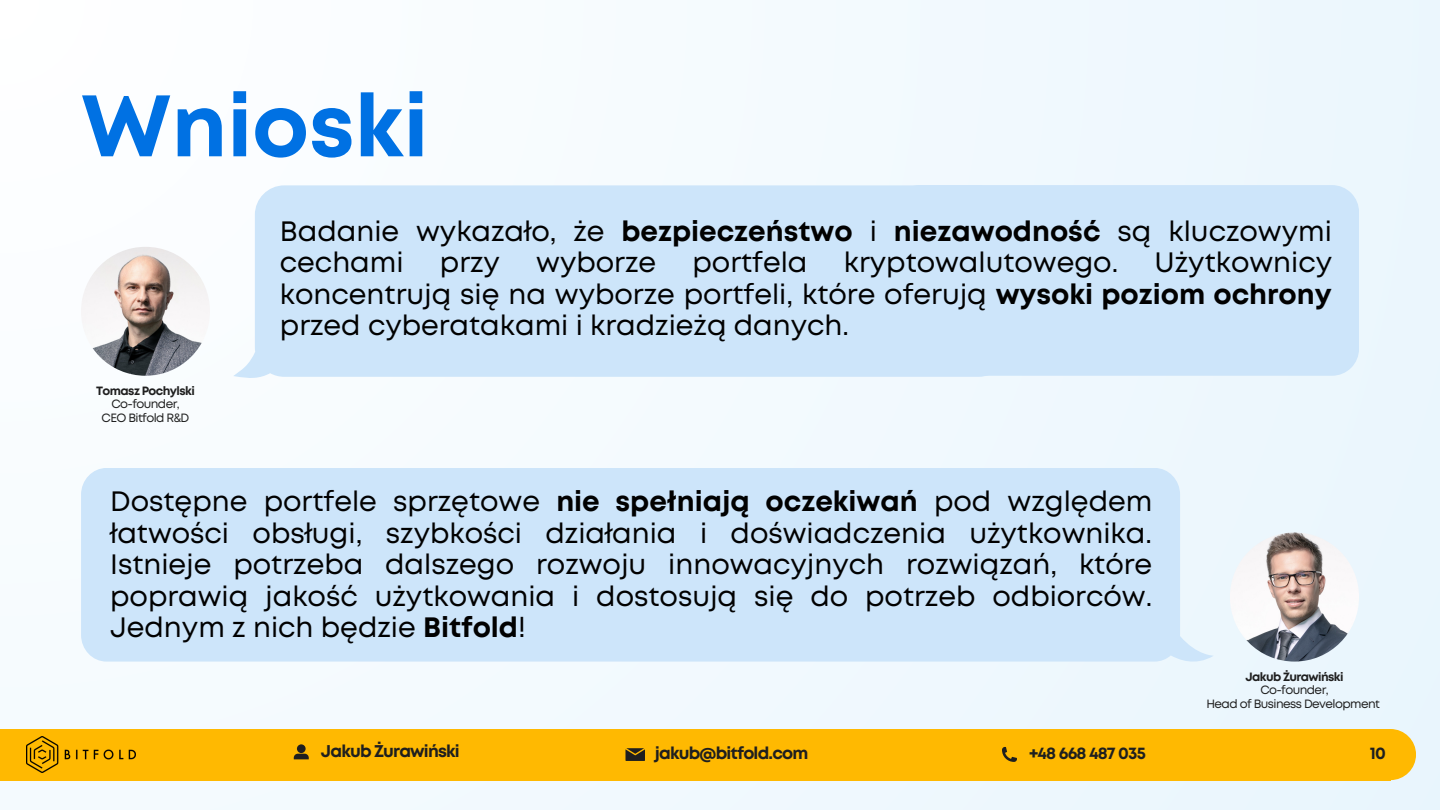
<style>
.page{position:relative;width:1440px;height:810px;background:#f3fafe}
.page>*{position:absolute;margin:0;border:0;box-sizing:border-box;transform-origin:0 0}
.t1{font:700 87px "Mont";color:#0071e3}
.t2{font:28px/31.5px "Mont";color:#010101;text-align:justify}
.t3{font:700 17px "Mont";letter-spacing:-.045em;color:#1f1f1f}
.t4{font:12px/13.5px "Mont";letter-spacing:-.045em;color:#1f1f1f;text-align:center}
.t5{font:700 12px "Mont";letter-spacing:-.045em;color:#1f1f1f}
.s1{font-weight:700}
</style>
<div class="page">
<div style="left:0;top:729px;width:1390px;height:51px;background:#ffb901"></div>
<div style="left:1365px;top:729px;width:51px;height:51px;background:#ffb901;border-radius:50%"></div>
<svg style="left:294px;top:744px;width:15px;height:15px"></svg>
<svg style="left:625px;top:748px;width:20px;height:13px"></svg>
<svg style="left:1002px;top:747px;width:15px;height:15px"></svg>
<img style="left:27px;top:736px;width:108px;height:36px">
<div style="left:81px;top:468px;width:1133px;height:193px;background:#cde5fa"></div>
<img style="left:81px;top:247px;width:129px;height:129px;border-radius:50%">
<img style="left:1230px;top:532px;width:129px;height:130px;border-radius:50%">
<div style="left:234px;top:185px;width:750px;height:193px;background:#cde5fa"></div>
<div style="left:893px;top:185px;width:466px;height:191px;background:#cde5fa"></div>
<h1 class="t1" style="left:81px;top:93px;width:349px">Wnioski</h1>
<p class="t5" style="left:96px;top:386px;width:100px">Tomasz Pochylski</p>
<p class="t4" style="left:102px;top:398px;width:89px">Co-founder,<br>CEO Bitfold R&amp;D</p>
<p class="t2" style="left:280px;top:217px;width:1053px">Badanie wykazało, że <span class="s1">bezpieczeństwo</span> i <span class="s1">niezawodność</span> są kluczowymi cechami</p>
<p class="t2" style="left:440px;top:249px;width:62px">przy</p>
<p class="t2" style="left:536px;top:249px;width:121px">wyborze</p>
<p class="t2" style="left:693px;top:249px;width:117px">portfela</p>
<p class="t2" style="left:844px;top:249px;width:276px">kryptowalutowego.</p>
<p class="t2" style="left:280px;top:249px;width:1054px;text-indent:875px">Użytkownicy koncentrują się na wyborze portfeli, które oferują <span class="s1">wysoki poziom ochrony </span>przed cyberatakami i kradzieżą danych.</p>
<p class="t2" style="left:110px;top:488px;width:1044px">Dostępne portfele sprzętowe <span class="s1">nie spełniają oczekiwań</span> pod względem łatwości obsługi, szybkości działania i doświadczenia użytkownika.<br>Istnieje potrzeba dalszego rozwoju innowacyjnych rozwiązań, które poprawią jakość użytkowania i dostosują się do potrzeb odbiorców.<br>Jednym z nich będzie <span class="s1">Bitfold</span>!</p>
<p class="t5" style="left:1245px;top:672px;width:100px">Jakub Żurawiński</p>
<p class="t4" style="left:1206px;top:684px;width:175px">Co-founder,<br>Head of Business Development</p>
<p class="t3" style="left:321px;top:744px;width:140px">Jakub Żurawiński</p>
<p class="t3" style="left:655px;top:747px;width:155px">jakub@bitfold.com</p>
<p class="t3" style="left:1029px;top:747px;width:118px">+48 668 487 035</p>
<p class="t3" style="left:1370px;top:747px;width:18px">10</p>
</div>
